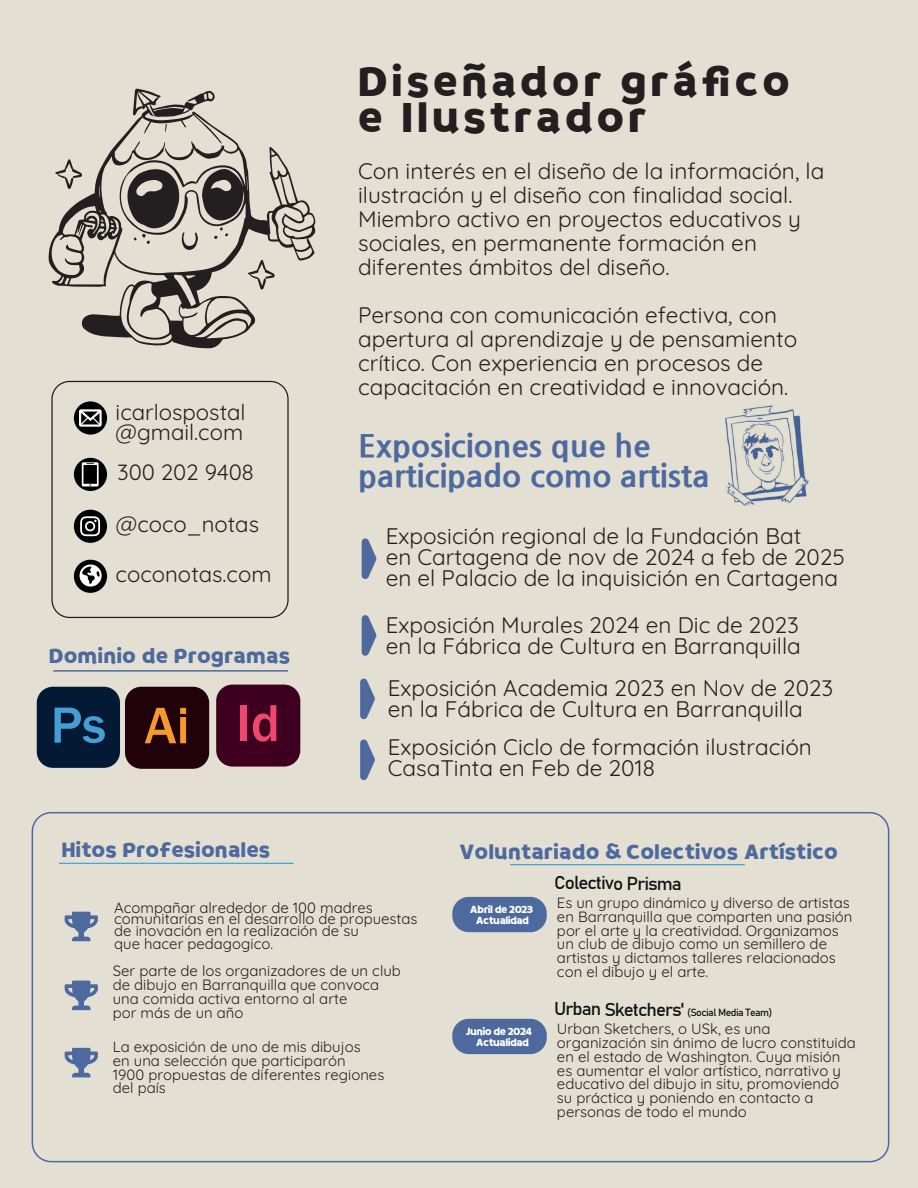
<style>
.page{position:relative;width:918px;height:1188px;background:#e3e0d3}
.page>*{position:absolute;margin:0;border:0;box-sizing:border-box;transform-origin:0 0}
.t1{font:45.3px/36px "Braah One";letter-spacing:.075em;color:#231f20}
.t2{font:800 31.35px/30px "Nanum Gothic";color:#4d699e}
.t3{font:22.5px/24px "Quicksand";color:#231f20}
.t4{font:22.35px "Braah One";color:#4d699e}
.t5{font:22.05px/19.5px "Quicksand";color:#231f20}
.t6{font:18.75px "Bahnschrift";letter-spacing:-.055em;color:#0f1214}
.t7{font:14.85px/14px "Quicksand";color:#231f20}
.t8{font:11.25px/10.9px "Braah One";letter-spacing:-.055em;color:#fff;text-align:center}
.t9{font:10.5px "Bahnschrift";letter-spacing:-.055em;color:#0f1214}
.s1{font-size:18.75px}
</style>
<div class="page">
<svg style="left:48px;top:88px;width:268px;height:260px"></svg>
<svg style="left:55px;top:159px;width:27px;height:30px"></svg>
<svg style="left:248px;top:260px;width:27px;height:30px"></svg>
<svg style="left:165px;top:124px;width:2px;height:8px"></svg>
<svg style="left:214px;top:227px;width:14px;height:12px"></svg>
<svg style="left:127px;top:168px;width:71px;height:83px"></svg>
<hr style="left:53px;top:670px;width:235px;height:2px;background:#4d699e">
<hr style="left:59px;top:863px;width:235px;height:1px;background:#1799d4">
<hr style="left:510px;top:864px;width:235px;height:1px;background:#1799d4">
<div style="left:37px;top:687px;width:83px;height:81px;background:#031934;border-radius:16px"></div>
<svg style="left:55px;top:708px;width:50px;height:35px"></svg>
<div style="left:125px;top:687px;width:84px;height:82px;background:#22020a;border-radius:16px"></div>
<svg style="left:145px;top:708px;width:41px;height:35px"></svg>
<svg style="left:216px;top:685px;width:84px;height:82px;background:#570f2f"></svg>
<div style="left:452px;top:897px;width:95px;height:35px;background:#4d699e;border-radius:16px"></div>
<div style="left:452px;top:1019px;width:95px;height:35px;background:#4d699e;border-radius:16px"></div>
<div style="left:74px;top:401px;width:33px;height:34px;background:#000001;border-radius:50%"></div>
<svg style="left:74px;top:458px;width:33px;height:33px"></svg>
<div style="left:74px;top:560px;width:33px;height:33px;background:#000001;border-radius:50%"></div>
<div style="left:74px;top:510px;width:33px;height:33px;background:#000001;border-radius:50%"></div>
<svg style="left:79px;top:409px;width:23px;height:18px"></svg>
<svg style="left:82px;top:462px;width:17px;height:24px"></svg>
<svg style="left:80px;top:516px;width:20px;height:20px"></svg>
<svg style="left:80px;top:564px;width:22px;height:23px"></svg>
<div style="left:51px;top:381px;width:238px;height:237px;border:1px solid #231f20;border-radius:18px"></div>
<svg style="left:362px;top:538px;width:14px;height:41px"></svg>
<svg style="left:360px;top:679px;width:15px;height:40px"></svg>
<svg style="left:360px;top:740px;width:15px;height:40px"></svg>
<svg style="left:362px;top:615px;width:14px;height:41px"></svg>
<img style="left:725px;top:405px;width:84px;height:101px">
<svg style="left:65px;top:912px;width:33px;height:29px"></svg>
<svg style="left:65px;top:981px;width:33px;height:29px"></svg>
<svg style="left:65px;top:1048px;width:33px;height:29px"></svg>
<div style="left:32px;top:812px;width:857px;height:350px;border:2px solid #4d699e;border-radius:19px"></div>
<h3 class="t5" style="left:116px;top:401px;width:131px">icarlospostal @gmail.com</h3>
<h3 class="t5" style="left:117px;top:460px;width:138px">300 202 9408</h3>
<h3 class="t5" style="left:116px;top:512px;width:145px">@coco_notas</h3>
<h3 class="t5" style="left:116px;top:562px;width:157px">coconotas.com</h3>
<h3 class="t4" style="left:49px;top:642px;width:243px">Dominio de Programas</h3>
<h1 class="t1" style="left:358px;top:62px;width:434px">Diseñador gráfico e Ilustrador</h1>
<h3 class="t3" style="left:358px;top:157px;width:468px">Con interés en el diseño de la información, la ilustración y el diseño con finalidad social.<br>Miembro activo en proyectos educativos y sociales, en permanente formación en diferentes ámbitos del diseño.</h3>
<h3 class="t3" style="left:358px;top:301px;width:441px">Persona con comunicación efectiva, con apertura al aprendizaje y de pensamiento crítico. Con experiencia en procesos de capacitación en creatividad e innovación.</h3>
<h2 class="t2" style="left:358px;top:431px;width:353px">Exposiciones que he participado como artista</h2>
<h3 class="t3" style="left:386px;top:523px;width:461px;line-height:21px">Exposición regional de la Fundación Bat<br>en Cartagena de nov de 2024 a feb de 2025 en el Palacio de la inquisición en Cartagena</h3>
<h3 class="t3" style="left:386px;top:612px;width:417px;line-height:21px">Exposición Murales 2024 en Dic de 2023 en la Fábrica de Cultura en Barranquilla</h3>
<h3 class="t3" style="left:388px;top:675px;width:447px;line-height:21px">Exposición Academia 2023 en Nov de 2023 en la Fábrica de Cultura en Barranquilla</h3>
<h3 class="t3" style="left:388px;top:734px;width:426px;line-height:21px">Exposición Ciclo de formación ilustración<br>CasaTinta en Feb de 2018</h3>
<h3 class="t4" style="left:61px;top:836px;width:210px">Hitos Profesionales</h3>
<p class="t7" style="left:114px;top:900px;width:305px;line-height:11.7px">Acompañar alrededor de 100 madres comunitarias en el desarrollo de propuestas de inovación en la realización de su</p>
<p class="t7" style="left:113px;top:929px;width:290px;line-height:26.7px">que hacer pedagogico.<br>Ser parte de los organizadores de un club</p>
<p class="t7" style="left:113px;top:976px;width:268px">de dibujo en Barranquilla que convoca una comida activa entorno al arte<br>por más de un año</p>
<p class="t7" style="left:113px;top:1038px;width:273px">La exposición de uno de mis dibujos<br>en una selección que participarón<br>1900 propuestas de diferentes regiones del país</p>
<h3 class="t4" style="left:459px;top:838px;width:381px">Voluntariado &amp; Colectivos Artístico</h3>
<p class="t6" style="left:554px;top:869px;width:129px">Colectivo Prisma</p>
<p class="t8" style="left:470px;top:904px;width:65px">Abril de 2023<br>Actualidad</p>
<p class="t7" style="left:557px;top:894px;width:297px">Es un grupo dinámico y diverso de artistas en Barranquilla que comparten una pasión por el arte y la creatividad. Organizamos un club de dibujo como un semillero de artistas y dictamos talleres relacionados con el dibujo y el arte.</p>
<p class="t9" style="left:554px;top:1005px;width:220px"><span class="s1">Urban Sketchers'</span> (Social Media Team)</p>
<p class="t8" style="left:465px;top:1025px;width:68px;text-align:right">Junio de 2024<br>Actualidad</p>
<p class="t7" style="left:557px;top:1020px;width:300px">Urban Sketchers, o USk, es una organización sin ánimo de lucro constituida en el estado de Washington. Cuya misión es aumentar el valor artístico, narrativo y educativo del dibujo in situ, promoviendo su práctica y poniendo en contacto a personas de todo el mundo</p>
</div>
